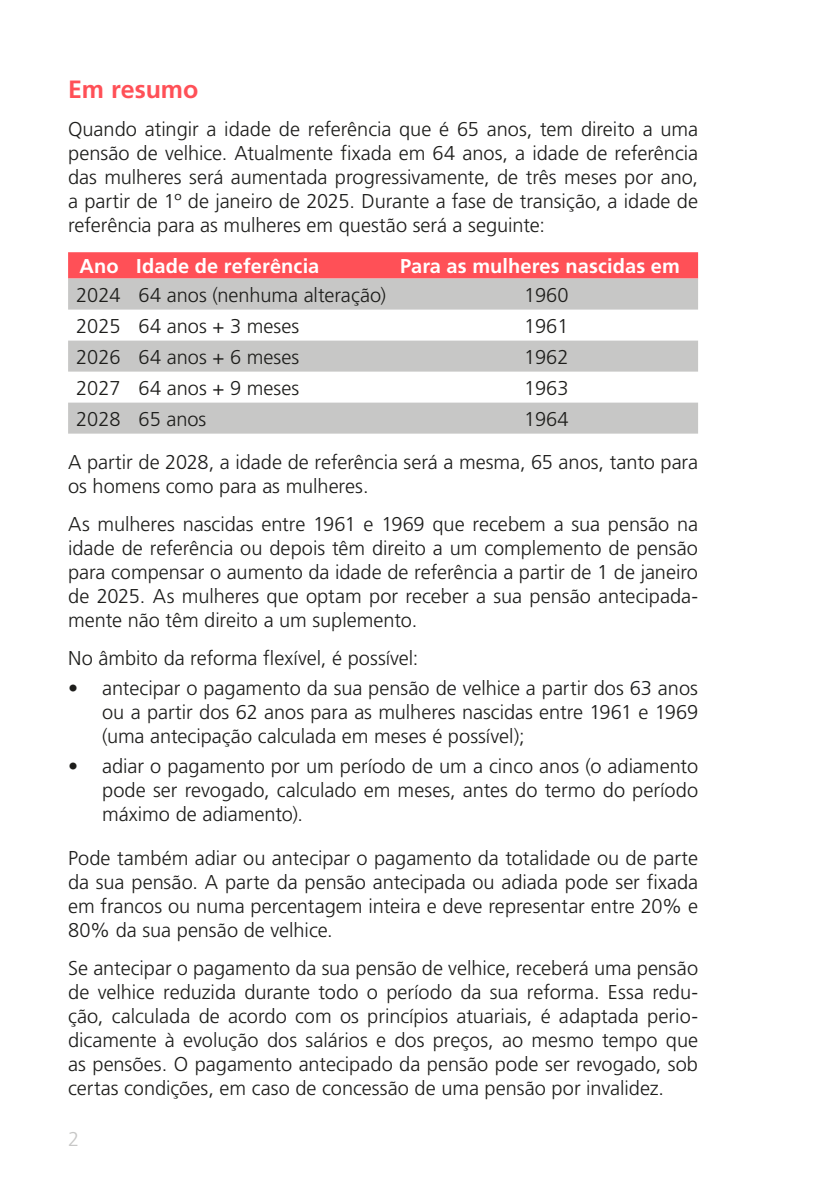
<style>
.page{position:relative;width:840px;height:1191px;background:#fff}
.page>*{position:absolute;margin:0;border:0;box-sizing:border-box;transform-origin:0 0}
.Texttitel{font:700 25px "Frutiger LT Std";letter-spacing:-.005em;color:#ff5057}
.Grundtext{font:300 20px/24px "Frutiger LT Std";color:#1d1d1b;text-align:justify}
.Zahlen_Tabellen{font:300 20px "Frutiger LT Std";color:#1d1d1b}
.Tabellen_Text_Weiss{font:700 20px "Frutiger LT Std";letter-spacing:.005em;color:#fff}
.Text_vor_Aufzählung{font:300 20px "Frutiger LT Std";color:#1d1d1b}
.t1{font:300 20px "Frutiger LT Std";color:#c7c7c6}
</style>
<div class="page">
<div style="left:68px;top:252px;width:629px;height:26px;background:#ff5057"></div>
<svg style="left:68px;top:278px;width:629px;height:155px;fill:#c7c7c6"></svg>
<p class="Texttitel" style="left:68px;top:75px;width:132px">Em resumo</p>
<p class="Grundtext" style="left:68px;top:118px;width:631px">Quando atingir a idade de referência que é 65 anos, tem direito a uma pensão de velhice. Atualmente fixada em 64 anos, a idade de referência das mulheres será aumentada progressivamente, de três meses por ano, a partir de 1º de janeiro de 2025. Durante a fase de transição, a idade de referência para as mulheres em questão será a seguinte:</p>
<p class="Tabellen_Text_Weiss" style="left:79px;top:254px;width:41px">Ano</p>
<p class="Tabellen_Text_Weiss" style="left:136px;top:254px;width:185px">Idade de referência</p>
<p class="Tabellen_Text_Weiss" style="left:400px;top:254px;width:281px">Para as mulheres nascidas em</p>
<p class="Zahlen_Tabellen" style="left:76px;top:283px;width:46px">2024</p>
<p class="Grundtext" style="left:138px;top:283px;width:249px">64 anos (nenhuma alteração)</p>
<p class="Zahlen_Tabellen" style="left:523px;top:283px;width:46px">1960</p>
<p class="Zahlen_Tabellen" style="left:76px;top:314px;width:46px">2025</p>
<p class="Grundtext" style="left:138px;top:314px;width:162px">64 anos + 3 meses</p>
<p class="Zahlen_Tabellen" style="left:523px;top:314px;width:46px">1961</p>
<p class="Zahlen_Tabellen" style="left:76px;top:345px;width:46px">2026</p>
<p class="Grundtext" style="left:138px;top:345px;width:162px">64 anos + 6 meses</p>
<p class="Zahlen_Tabellen" style="left:523px;top:345px;width:46px">1962</p>
<p class="Zahlen_Tabellen" style="left:76px;top:376px;width:46px">2027</p>
<p class="Grundtext" style="left:138px;top:376px;width:162px">64 anos + 9 meses</p>
<p class="Zahlen_Tabellen" style="left:523px;top:376px;width:46px">1963</p>
<p class="Zahlen_Tabellen" style="left:76px;top:407px;width:46px">2028</p>
<p class="Zahlen_Tabellen" style="left:138px;top:407px;width:69px">65 anos</p>
<p class="Zahlen_Tabellen" style="left:523px;top:407px;width:46px">1964</p>
<p class="Grundtext" style="left:68px;top:450px;width:631px">A partir de 2028, a idade de referência será a mesma, 65 anos, tanto para os homens como para as mulheres.</p>
<p class="Grundtext" style="left:68px;top:512px;width:631px">As mulheres nascidas entre 1961 e 1969 que recebem a sua pensão na idade de referência ou depois têm direito a um complemento de pensão para compensar o aumento da idade de referência a partir de 1 de janeiro de 2025. As mulheres que optam por receber a sua pensão antecipada&shy;mente não têm direito a um suplemento.</p>
<p class="Text_vor_Aufzählung" style="left:68px;top:647px;width:351px">No âmbito da reforma flexível, é possível:</p>
<p class="Grundtext" style="left:102px;top:676px;width:597px;text-indent:-34px">• antecipar o pagamento da sua pensão de velhice a partir dos 63 anos ou a partir dos 62 anos para as mulheres nascidas entre 1961 e 1969 (uma antecipação calculada em meses é possível);</p>
<p class="Grundtext" style="left:102px;top:754px;width:597px;text-indent:-34px">• adiar o pagamento por um período de um a cinco anos (o adiamento pode ser revogado, calculado em meses, antes do termo do período máximo de adiamento).</p>
<p class="Grundtext" style="left:68px;top:846px;width:631px">Pode também adiar ou antecipar o pagamento da totalidade ou de parte da sua pensão. A parte da pensão antecipada ou adiada pode ser fixada em francos ou numa percentagem inteira e deve representar entre 20% e 80% da sua pensão de velhice.</p>
<p class="Grundtext" style="left:68px;top:956px;width:631px">Se antecipar o pagamento da sua pensão de velhice, receberá uma pensão de velhice reduzida durante todo o período da sua reforma. Essa redu&shy;ção, calculada de acordo com os princípios atuariais, é adaptada perio&shy;dicamente à evolução dos salários e dos preços, ao mesmo tempo que as pensões. O pagamento antecipado da pensão pode ser revogado, sob certas condições, em caso de concessão de uma pensão por invalidez.</p>
<p class="t1" style="left:68px;top:1127px;width:13px">2</p>
</div>
